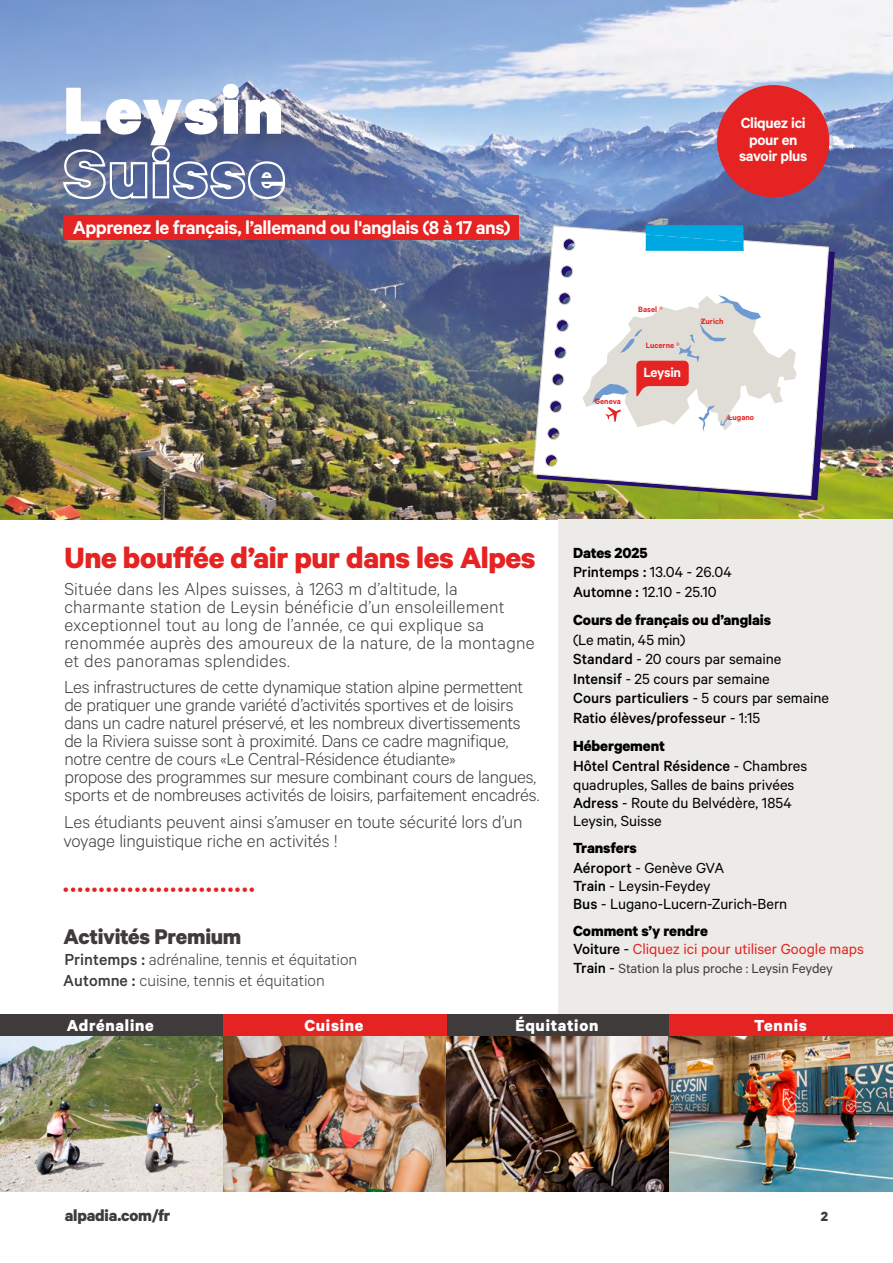
<style>
.page{position:relative;width:893px;height:1263px;background:#fff}
.page>*{position:absolute;margin:0;border:0;box-sizing:border-box;transform-origin:0 0}
.t1{font:900 75px/63.4px "Calibre";letter-spacing:.04em;color:#fff}
.t2{font:700 33px "Calibre";letter-spacing:-.01em;color:#e52322}
.t3{font:700 24px "Calibre";color:#e52322}
.t4{font:700 24px "Calibre";letter-spacing:-.015em;color:#3f3b3a}
.t5{font:600 21px "Calibre";letter-spacing:-.02em;color:#fff}
.t6{font:300 19.5px/18px "Calibre";letter-spacing:-.015em;color:#3f3b3a}
.t7{font:300 19.5px/18px "Calibre";letter-spacing:.015em;color:#3f3b3a}
.t8{font:300 18px/21px "Calibre";color:#3f3b3a}
.t9{font:700 18px "Calibre";letter-spacing:.04em;color:#fff}
.t10{font:700 18px "Calibre";letter-spacing:-.01em;color:#3f3b3a}
.t11{font:16.5px/19.5px "Calibre";letter-spacing:-.005em;color:#000}
.t12{font:16.5px/18px "Calibre";letter-spacing:-.005em;color:#e52322}
.t13{font:700 16.5px "Calibre";letter-spacing:-.005em;color:#000}
.t14{font:600 16.5px/16.5px "Calibre";letter-spacing:-.02em;color:#fff;text-align:center}
.t15{font:15px "Calibre";letter-spacing:-.005em;color:#3c3c3b}
.t16{font:600 15px "Calibre";letter-spacing:-.025em;color:#fff}
.t17{font:700 15px "Calibre";color:#3f3b3a}
.t18{font:600 8.7px "Calibre";color:#e52322}
.s1{font-weight:300}
.s2{font-weight:500}
.s3{font-weight:700}
.s4{font-weight:700;color:#000}
.s5{font-weight:500;color:#000}
.s6{color:#000}
.s7{font-weight:500;font-size:16.5px;color:#000}
.s8{font-size:16.5px;color:#000}
</style>
<div class="page">
<img style="left:0;top:0;width:893px;height:519px">
<svg style="left:537px;top:238px;width:298px;height:262px;background:#686e56"></svg>
<svg style="left:532px;top:225px;width:297px;height:271px"></svg>
<svg style="left:646px;top:225px;width:98px;height:26px;background:#04a8e1"></svg>
<svg style="left:582px;top:295px;width:215px;height:136px"></svg>
<img style="left:0;top:1036px;width:893px;height:156px">
<div style="left:0;top:1014px;width:223px;height:22px;background:#3f3b3a"></div>
<div style="left:446px;top:1014px;width:224px;height:22px;background:#3f3b3a"></div>
<div style="left:223px;top:1014px;width:223px;height:22px;background:#e52322"></div>
<div style="left:670px;top:1014px;width:223px;height:22px;background:#e52322"></div>
<div style="left:558px;top:519px;width:335px;height:495px;background:#ecebe7"></div>
<div style="left:717px;top:85px;width:112px;height:112px;background:#e52322;border-radius:50%"></div>
<div style="left:64px;top:216px;width:455px;height:24px;background:#e52322"></div>
<h1 class="t1" style="left:64px;top:76px;width:222px">Leysin<br>Suisse</h1>
<p class="t5" style="left:73px;top:215px;width:440px">Apprenez le français, l’allemand ou l'anglais (8 à 17 ans)</p>
<p class="t14" style="left:739px;top:114px;width:70px">Cliquez ici pour en savoir plus</p>
<p class="t18" style="left:594px;top:396px;width:28px"><span class="s1">®</span> Geneva</p>
<p class="t18" style="left:638px;top:304px;width:26px">Basel <span class="s1">®</span></p>
<p class="t18" style="left:646px;top:341px;width:36px">Lucerne <span class="s1">®</span></p>
<p class="t16" style="left:643px;top:364px;width:39px">Leysin</p>
<p class="t18" style="left:700px;top:316px;width:25px"><span class="s1">®</span> Zurich</p>
<p class="t18" style="left:726px;top:412px;width:30px"><span class="s1">®</span> Lugano</p>
<h2 class="t2" style="left:65px;top:538px;width:473px">Une bouffée d’air pur dans les Alpes</h2>
<p class="t7" style="left:64px;top:579px;width:472px">Située dans les Alpes suisses, à 1263 m d’altitude, la charmante station de Leysin bénéficie d’un ensoleillement exceptionnel tout au long de l’année, ce qui explique sa renommée auprès des amoureux de la nature, de la montagne et des panoramas splendides.</p>
<p class="t6" style="left:64px;top:677px;width:477px">Les infrastructures de cette dynamique station alpine permettent de pratiquer une grande variété d’activités sportives et de loisirs dans un cadre naturel préservé, et les nombreux divertissements de la Riviera suisse sont à proximité. Dans ce cadre magnifique, notre centre de cours «Le Central-Résidence étudiante»<br>propose des programmes sur mesure combinant cours de langues, sports et de nombreuses activités de loisirs, parfaitement encadrés.</p>
<p class="t6" style="left:63px;top:811px;width:461px;line-height:19.5px">Les étudiants peuvent ainsi s’amuser en toute sécurité lors d’un voyage linguistique riche en activités !</p>
<p class="t3" style="left:63px;top:874px;width:193px">···························</p>
<p class="t4" style="left:64px;top:922px;width:179px">Activités Premium</p>
<p class="t8" style="left:63px;top:948px;width:295px"><span class="s2">Printemps :</span> adrénaline, tennis et équitation<br><span class="s2">Automne :</span> cuisine, tennis et équitation</p>
<p class="t11" style="left:573px;top:542px;width:160px"><span class="s3">Dates 2025<br></span><span class="s2">Printemps :</span> 13.04 - 26.04<br><span class="s2">Automne :</span> 12.10 - 25.10</p>
<p class="t13" style="left:573px;top:610px;width:200px">Cours de français ou d’anglais</p>
<p class="t11" style="left:573px;top:629px;width:257px">(Le matin, 45 min)<br><span class="s2">Standard</span> - 20 cours par semaine<br><span class="s2">Intensif</span> - 25 cours par semaine<br><span class="s2">Cours particuliers</span> - 5 cours par semaine<br><span class="s2">Ratio élèves/professeur</span> - 1:15</p>
<p class="t11" style="left:573px;top:735px;width:236px"><span class="s3">Hébergement<br></span><span class="s2">Hôtel Central Résidence</span> - Chambres quadruples, Salles de bains privées</p>
<p class="t11" style="left:573px;top:793px;width:220px;line-height:18px"><span class="s2">Adress</span> - Route du Belvédère, 1854<br>Leysin, Suisse</p>
<p class="t11" style="left:573px;top:837px;width:153px"><span class="s3">Transfers<br></span><span class="s2">Aéroport</span> - Genève GVA</p>
<p class="t11" style="left:573px;top:876px;width:216px;line-height:18px"><span class="s2">Train</span> - Leysin-Feydey<br><span class="s2">Bus</span> - Lugano-Lucern-Zurich-Bern</p>
<p class="t12" style="left:573px;top:921px;width:292px"><span class="s4">Comment s’y rendre<br></span><span class="s5">Voiture</span> <span class="s6">-</span> Cliquez ici pour utiliser Google maps</p>
<p class="t15" style="left:573px;top:960px;width:261px"><span class="s7">Train</span> <span class="s8">-</span> Station la plus proche : Leysin Feydey</p>
<p class="t9" style="left:67px;top:1014px;width:88px">Adrénaline</p>
<p class="t9" style="left:304px;top:1014px;width:61px">Cuisine</p>
<p class="t9" style="left:515px;top:1014px;width:84px">Équitation</p>
<p class="t9" style="left:754px;top:1014px;width:54px">Tennis</p>
<p class="t10" style="left:65px;top:1204px;width:107px">alpadia.com/fr</p>
<p class="t17" style="left:821px;top:1207px;width:9px">2</p>
</div>
